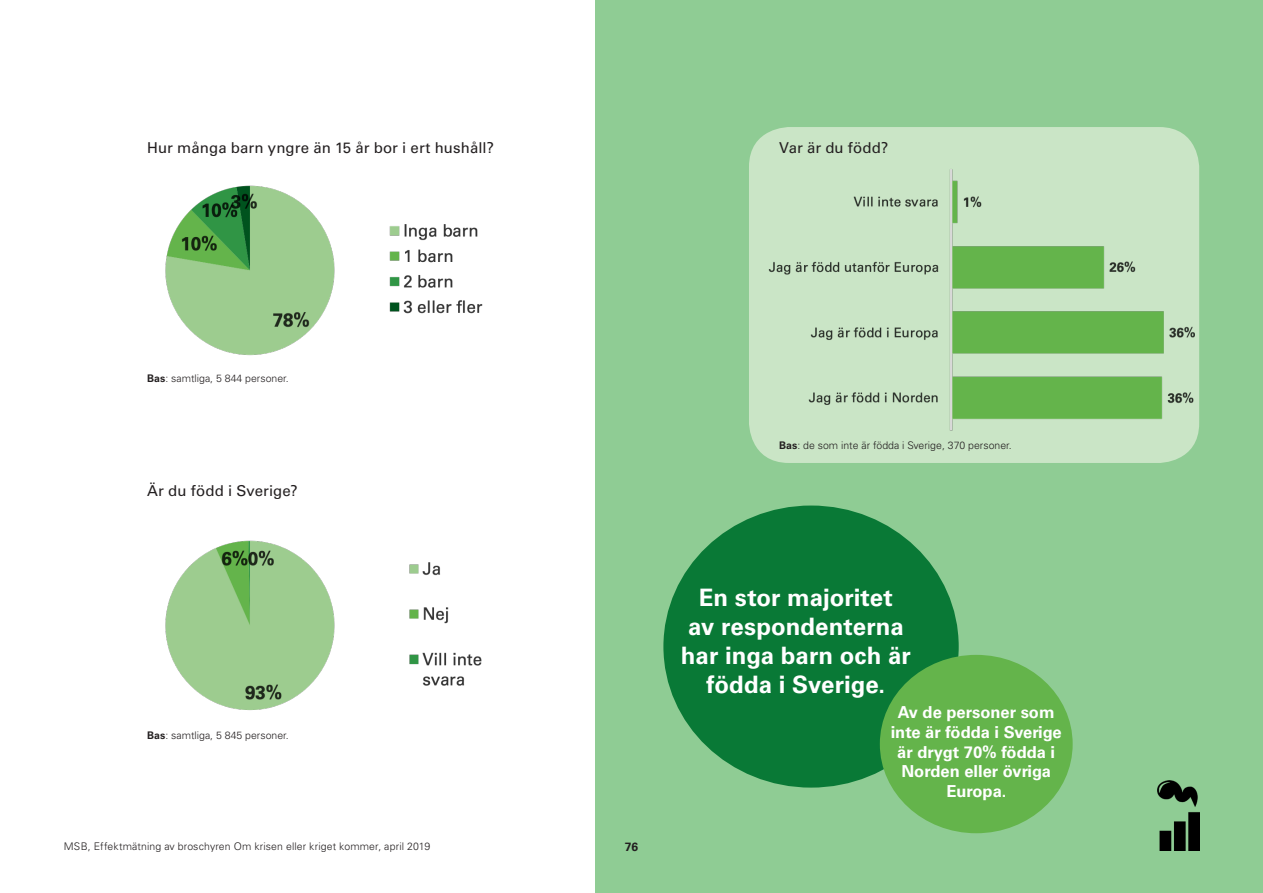
<style>
.page{position:relative;width:1263px;height:893px;background:#fff}
.page>*{position:absolute;margin:0;border:0;box-sizing:border-box;transform-origin:0 0}
.Kapitelrubrik_ej_toc{font:700 24px/28.8px "Univers LT Std";color:#fff;text-align:center}
.underrubrik2_ej_toc{font:700 16.5px/19.8px "Univers LT Std";color:#fff;text-align:center}
.Frågeställning{font:15px "Univers LT Std";letter-spacing:.005em;color:#231f20}
.t1{font:700 12px "Univers LT Std";color:#231f20}
.Fotnot{font:300 10.5px "Univers LT Std";color:#231f20}
.s1{font-weight:700}
</style>
<div class="page">
<div style="left:595px;top:0;width:668px;height:893px;background:#8fcc94"></div>
<img style="left:1157px;top:780px;width:43px;height:70px">
<img style="left:165px;top:185px;width:318px;height:171px">
<img style="left:165px;top:540px;width:317px;height:171px">
<div style="left:749px;top:127px;width:450px;height:336px;background:#cae5c6;border-radius:40px"></div>
<img style="left:749px;top:158px;width:450px;height:284px">
<div style="left:663px;top:505px;width:296px;height:283px;background:#097936;border-radius:50%"></div>
<div style="left:880px;top:655px;width:193px;height:178px;background:#64b44b;border-radius:50%"></div>
<p class="Frågeställning" style="left:147px;top:139px;width:348px">Hur många barn yngre än 15 år bor i ert hushåll?</p>
<p class="Frågeställning" style="left:779px;top:139px;width:110px">Var är du född?</p>
<p class="Fotnot" style="left:147px;top:372px;width:143px"><span class="s1">Bas</span>: samtliga, 5 844 personer.</p>
<p class="Frågeställning" style="left:147px;top:481px;width:152px">Är du född i Sverige?</p>
<p class="Fotnot" style="left:147px;top:729px;width:143px"><span class="s1">Bas</span>: samtliga, 5 845 personer.</p>
<p class="Fotnot" style="left:64px;top:840px;width:368px">MSB, Effektmätning av broschyren Om krisen eller kriget kommer, april 2019</p>
<p class="t1" style="left:625px;top:840px;width:15px">76</p>
<p class="Fotnot" style="left:779px;top:439px;width:234px"><span class="s1">Bas</span>: de som inte är födda i Sverige, 370 personer.</p>
<p class="Kapitelrubrik_ej_toc" style="left:681px;top:584px;width:231px">En stor majoritet<br>av respondenterna har inga barn och är födda i Sverige.</p>
<p class="underrubrik2_ej_toc" style="left:891px;top:702px;width:173px">Av de personer som inte är födda i Sverige är drygt 70% födda i<br>Norden eller övriga<br>Europa.</p>
</div>
